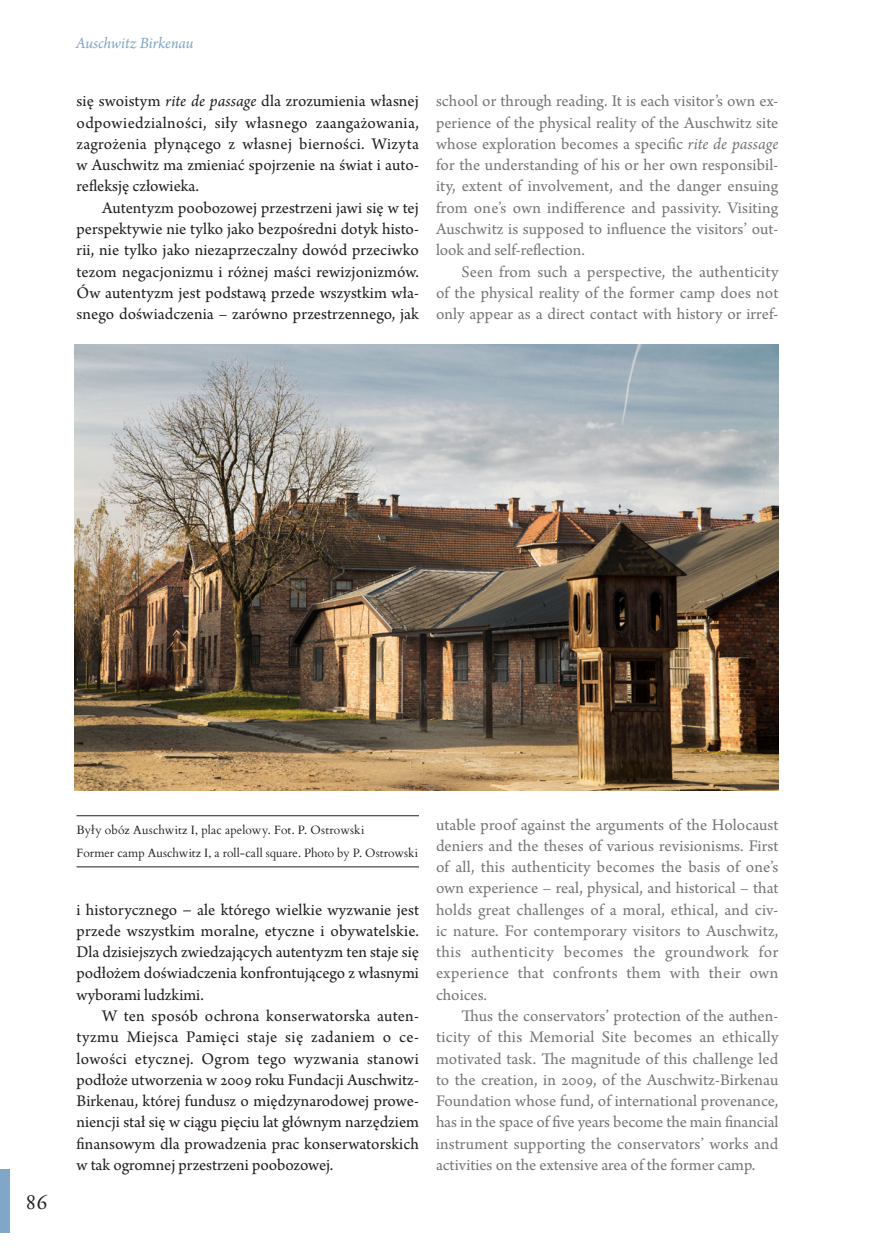
<style>
.page{position:relative;width:872px;height:1255px;background:#fff}
.page>*{position:absolute;margin:0;border:0;box-sizing:border-box;transform-origin:0 0}
.t1{font:22.5px "Adobe Garamond Pro";color:#231f20}
.t2{font:17.1px/21.3px "Arno Pro";letter-spacing:.005em;color:#757679;text-align:justify}
.Styl_akapitowy_1{font:17.1px/21.3px "Arno Pro";color:#231f20;text-align:justify}
.t3{font:italic 16.5px "Arno Pro";color:#80a6c8}
.Styl_akapitowy_3{font:12px "Cardo";letter-spacing:.005em;color:#231f20}
.s1{font-style:italic}
</style>
<div class="page">
<div style="left:0;top:1169px;width:9px;height:63px;background:#80a6c8"></div>
<img style="left:74px;top:344px;width:704px;height:446px">
<hr style="left:77px;top:815px;width:342px;height:1px;background:#231f20">
<hr style="left:77px;top:866px;width:342px;height:1px;background:#231f20">
<p class="t3" style="left:76px;top:34px;width:119px">Auschwitz Birkenau</p>
<p class="Styl_akapitowy_1" style="left:77px;top:91px;width:344px">się swoistym <span class="s1">rite de passage</span> dla zrozumienia własnej odpowiedzialności, siły własnego zaangażowania, zagrożenia płynącego z własnej bierności. Wizyta w Auschwitz ma zmieniać spojrzenie na świat i auto&shy;refleksję człowieka.</p>
<p class="Styl_akapitowy_1" style="left:77px;top:198px;width:344px;text-indent:26px">Autentyzm poobozowej przestrzeni jawi się w tej perspektywie nie tylko jako bezpośredni dotyk histo&shy;rii, nie tylko jako niezaprzeczalny dowód przeciwko tezom negacjonizmu i różnej maści rewizjonizmów.<br>Ów autentyzm jest podstawą przede wszystkim wła&shy;snego doświadczenia – zarówno przestrzennego, jak</p>
<p class="t2" style="left:436px;top:91px;width:344px">school or through reading. It is each visitor’s own ex&shy;perience of the physical reality of the Auschwitz site whose exploration becomes a specific <span class="s1">rite de passage </span>for the understanding of his or her own responsibil&shy;ity, extent of involvement, and the danger ensuing from one’s own indifference and passivity. Visiting Auschwitz is supposed to influence the visitors’ out&shy;look and self-reflection.</p>
<p class="t2" style="left:436px;top:261px;width:344px;text-indent:26px">Seen from such a perspective, the authenticity of the physical reality of the former camp does not only appear as a direct contact with history or irref-</p>
<h1 class="t1" style="left:26px;top:1187px;width:24px">86</h1>
<p class="Styl_akapitowy_3" style="left:77px;top:820px;width:289px">Były obóz Auschwitz I, plac apelowy. Fot. P. Ostrowski</p>
<p class="Styl_akapitowy_3" style="left:77px;top:843px;width:343px">Former camp Auschwitz I, a roll-call square. Photo by P. Ostrowski</p>
<p class="Styl_akapitowy_1" style="left:77px;top:899px;width:344px">i historycznego − ale którego wielkie wyzwanie jest przede wszystkim moralne, etyczne i obywatelskie.<br>Dla dzisiejszych zwiedzających autentyzm ten staje się podłożem doświadczenia konfrontującego z własnymi wyborami ludzkimi.</p>
<p class="Styl_akapitowy_1" style="left:77px;top:1006px;width:344px;text-indent:26px">W ten sposób ochrona konserwatorska auten&shy;tyzmu Miejsca Pamięci staje się zadaniem o ce&shy;lowości etycznej. Ogrom tego wyzwania stanowi podłoże utworzenia w 2009 roku Fundacji Auschwitz-Birkenau, której fundusz o międzynarodowej prowe&shy;niencji stał się w ciągu pięciu lat głównym narzędziem finansowym dla prowadzenia prac konserwatorskich w tak ogromnej przestrzeni poobozowej.</p>
<p class="t2" style="left:436px;top:814px;width:344px">utable proof against the arguments of the Holocaust deniers and the theses of various revisionisms. First of all, this authenticity becomes the basis of one’s own experience – real, physical, and historical – that holds great challenges of a moral, ethical, and civ&shy;ic nature. For contemporary visitors to Auschwitz, this authenticity becomes the groundwork for experience that confronts them with their own choices.</p>
<p class="t2" style="left:436px;top:1006px;width:344px;text-indent:26px">Thus the conservators’ protection of the authen&shy;ticity of this Memorial Site becomes an ethically motivated task. The magnitude of this challenge led to the creation, in 2009, of the Auschwitz-Birkenau Foundation whose fund, of international provenance, has in the space of five years become the main financial instrument supporting the conservators’ works and activities on the extensive area of the former camp.</p>
</div>
